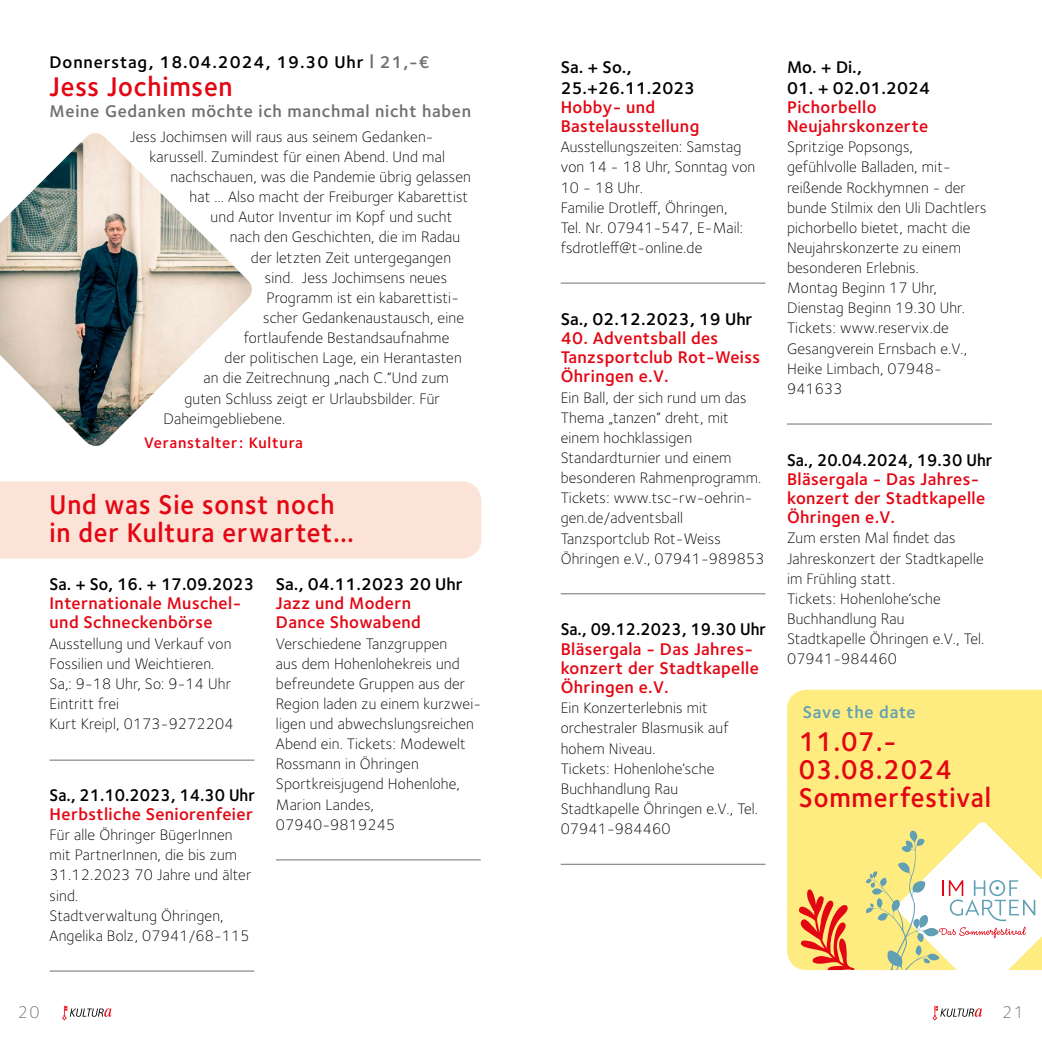
<style>
.page{position:relative;width:1042px;height:1042px;background:#fff}
.page>*{position:absolute;margin:0;border:0;box-sizing:border-box;transform-origin:0 0}
.t1{font:600 28px/28px "Foundry Sterling";letter-spacing:.03em;color:#e30613;scale:.94 1}
.t2{font:600 17.5px/19.2px "Foundry Sterling";letter-spacing:.02em;color:#e30613}
.t3{font:600 17.5px/21px "Foundry Sterling";color:#000}
.t4{font:600 17.5px "Foundry Sterling";color:#000;scale:.94 1}
.t5{font:600 17.5px "Foundry Sterling";letter-spacing:.04em;color:#706f6f}
.t6{font:600 17.5px "Foundry Sterling";letter-spacing:.05em;color:#000}
.t7{font:600 17.5px "Foundry Sterling";color:#000;scale:.96 1}
.t8{font:600 17.5px "Foundry Sterling";letter-spacing:.04em;color:#609fb4}
.t9{font:300 17.5px "Foundry Sterling";color:#706f6f}
.t10{font:300 15.75px/20.1px "Foundry Sterling";letter-spacing:.01em;color:#000}
.t11{font:600 15.75px "Foundry Sterling";letter-spacing:.05em;color:#e30613}
.s1{color:#706f6f}
</style>
<div class="page">
<svg style="left:49px;top:970px;width:63px;height:51px"></svg>
<div style="left:0;top:481px;width:481px;height:78px;background:#fce3d7"></div>
<div style="left:787px;top:690px;width:255px;height:280px;background:#ffec80"></div>
<svg style="left:797px;top:889px;width:58px;height:81px;background:#f49657"></svg>
<svg style="left:865px;top:820px;width:177px;height:201px"></svg>
<hr style="left:50px;top:760px;width:204px;height:1px;background:#706f6f">
<hr style="left:50px;top:970px;width:204px;height:1px;background:#706f6f">
<hr style="left:276px;top:859px;width:205px;height:1px;background:#706f6f">
<img style="left:0;top:133px;width:252px;height:313px">
<hr style="left:561px;top:283px;width:204px;height:1px;background:#706f6f">
<hr style="left:561px;top:593px;width:204px;height:1px;background:#706f6f">
<hr style="left:561px;top:864px;width:204px;height:1px;background:#706f6f">
<hr style="left:787px;top:423px;width:205px;height:1px;background:#706f6f">
<p class="t6" style="left:50px;top:51px;width:381px">Donnerstag, 18.04.2024, 19.30 Uhr <span class="s1">| 21,-€</span></p>
<h1 class="t1" style="left:50px;top:73px;width:196px">Jess Jochimsen</h1>
<p class="t5" style="left:50px;top:100px;width:423px">Meine Gedanken möchte ich manchmal nicht haben</p>
<p class="t10" style="left:130px;top:126px;width:305px">Jess Jochimsen will raus aus seinem Gedanken-</p>
<p class="t10" style="left:149px;top:147px;width:297px">karussell. Zumindest für einen Abend. Und mal</p>
<p class="t10" style="left:170px;top:167px;width:302px">nachschauen, was die Pandemie übrig gelassen</p>
<p class="t10" style="left:190px;top:187px;width:280px">hat … Also macht der Freiburger Kabarettist</p>
<p class="t10" style="left:211px;top:207px;width:243px">und Autor Inventur im Kopf und sucht</p>
<p class="t10" style="left:230px;top:227px;width:232px">nach den Geschichten, die im Radau</p>
<p class="t10" style="left:251px;top:247px;width:202px">der letzten Zeit untergegangen</p>
<p class="t10" style="left:265px;top:267px;width:184px">sind. Jess Jochimsens neues</p>
<p class="t10" style="left:267px;top:287px;width:194px">Programm ist ein kabarettisti-</p>
<p class="t10" style="left:263px;top:308px;width:202px">scher Gedankenaustausch, eine</p>
<p class="t10" style="left:244px;top:328px;width:207px">fortlaufende Bestandsaufnahme</p>
<p class="t10" style="left:225px;top:348px;width:239px">der politischen Lage, ein Herantasten</p>
<p class="t10" style="left:204px;top:368px;width:247px">an die Zeitrechnung „nach C.“Und zum</p>
<p class="t10" style="left:184px;top:388px;width:257px">guten Schluss zeigt er Urlaubsbilder. Für</p>
<p class="t10" style="left:163px;top:408px;width:123px">Daheimgebliebene.</p>
<p class="t11" style="left:144px;top:433px;width:160px">Veranstalter: Kultura</p>
<h1 class="t1" style="left:50px;top:491px;width:325px">Und was Sie sonst noch in der Kultura erwartet…</h1>
<p class="t7" style="left:50px;top:574px;width:215px">Sa. + So, 16. + 17.09.2023</p>
<p class="t2" style="left:50px;top:594px;width:193px">Internationale Muschel&shy;und Schneckenbörse</p>
<p class="t10" style="left:50px;top:633px;width:185px">Ausstellung und Verkauf von<br>Fossilien und Weichtieren.<br>Sa,: 9-18 Uhr, So: 9-14 Uhr<br>Eintritt frei<br>Kurt Kreipl, 0173-9272204</p>
<p class="t4" style="left:50px;top:784px;width:220px">Sa., 21.10.2023, 14.30 Uhr</p>
<p class="t2" style="left:50px;top:805px;width:205px">Herbstliche Seniorenfeier</p>
<p class="t10" style="left:50px;top:825px;width:203px">Für alle Öhringer BügerInnen mit PartnerInnen, die bis zum<br>31.12.2023 70 Jahre und älter sind.<br>Stadtverwaltung Öhringen,<br>Angelika Bolz, 07941/68-115</p>
<p class="t3" style="left:276px;top:574px;width:188px">Sa., 04.11.2023 20 Uhr</p>
<p class="t2" style="left:276px;top:594px;width:146px">Jazz und Modern<br>Dance Showabend</p>
<p class="t10" style="left:276px;top:633px;width:207px">Verschiedene Tanzgruppen<br>aus dem Hohenlohekreis und befreundete Gruppen aus der<br>Region laden zu einem kurzwei&shy;ligen und abwechslungsreichen<br>Abend ein. Tickets: Modewelt<br>Rossmann in Öhringen<br>Sportkreisjugend Hohenlohe,<br>Marion Landes,<br>07940-9819245</p>
<p class="t3" style="left:561px;top:57px;width:136px">Sa. + So.,<br>25.+26.11.2023</p>
<p class="t2" style="left:561px;top:98px;width:140px">Hobby- und<br>Bastelausstellung</p>
<p class="t10" style="left:561px;top:137px;width:196px">Ausstellungszeiten: Samstag von 14 - 18 Uhr, Sonntag von<br>10 - 18 Uhr.<br>Familie Drotleff, Öhringen,<br>Tel. Nr. 07941-547, E-Mail: fsdrotleff@t-online.de</p>
<p class="t3" style="left:561px;top:309px;width:193px">Sa., 02.12.2023, 19 Uhr</p>
<p class="t2" style="left:561px;top:329px;width:201px">40. Adventsball des<br>Tanzsportclub Rot-Weiss<br>Öhringen e.V.</p>
<p class="t10" style="left:561px;top:387px;width:205px">Ein Ball, der sich rund um das<br>Thema „tanzen“ dreht, mit einem hochklassigen<br>Standardturnier und einem besonderen Rahmenprogramm.<br>Tickets: www.tsc-rw-oehrin&shy;gen.de/adventsball<br>Tanzsportclub Rot-Weiss<br>Öhringen e.V., 07941-989853</p>
<p class="t4" style="left:561px;top:619px;width:220px">Sa., 09.12.2023, 19.30 Uhr</p>
<p class="t2" style="left:561px;top:640px;width:200px">Bläsergala - Das Jahres&shy;konzert der Stadtkapelle<br>Öhringen e.V.</p>
<p class="t10" style="left:561px;top:698px;width:199px">Ein Konzerterlebnis mit orchestraler Blasmusik auf hohem Niveau.<br>Tickets: Hohenlohe‘sche<br>Buchhandlung Rau<br>Stadtkapelle Öhringen e.V., Tel.<br>07941-984460</p>
<p class="t3" style="left:787px;top:57px;width:77px">Mo. + Di.,</p>
<p class="t3" style="left:787px;top:78px;width:144px">01. + 02.01.2024</p>
<p class="t2" style="left:787px;top:98px;width:143px">Pichorbello<br>Neujahrskonzerte</p>
<p class="t10" style="left:787px;top:137px;width:201px">Spritzige Popsongs, gefühlvolle Balladen, mit&shy;reißende Rockhymnen - der bunde Stilmix den Uli Dachtlers pichorbello bietet, macht die<br>Neujahrskonzerte zu einem besonderen Erlebnis.<br>Montag Beginn 17 Uhr,<br>Dienstag Beginn 19.30 Uhr.<br>Tickets: www.reservix.de<br>Gesangverein Ernsbach e.V.,<br>Heike Limbach, 07948-<br>941633</p>
<p class="t4" style="left:787px;top:449px;width:220px">Sa., 20.04.2024, 19.30 Uhr</p>
<p class="t2" style="left:787px;top:470px;width:200px">Bläsergala - Das Jahres&shy;konzert der Stadtkapelle<br>Öhringen e.V.</p>
<p class="t10" style="left:787px;top:528px;width:199px">Zum ersten Mal findet das<br>Jahreskonzert der Stadtkapelle im Frühling statt.<br>Tickets: Hohenlohe‘sche<br>Buchhandlung Rau<br>Stadtkapelle Öhringen e.V., Tel.<br>07941-984460</p>
<p class="t8" style="left:803px;top:701px;width:114px">Save the date</p>
<h1 class="t1" style="left:799px;top:728px;width:206px">11.07.-<br>03.08.2024<br>Sommerfestival</h1>
<p class="t9" style="left:18px;top:1002px;width:23px">20</p>
<p class="t9" style="left:1002px;top:1002px;width:23px">21</p>
</div>
